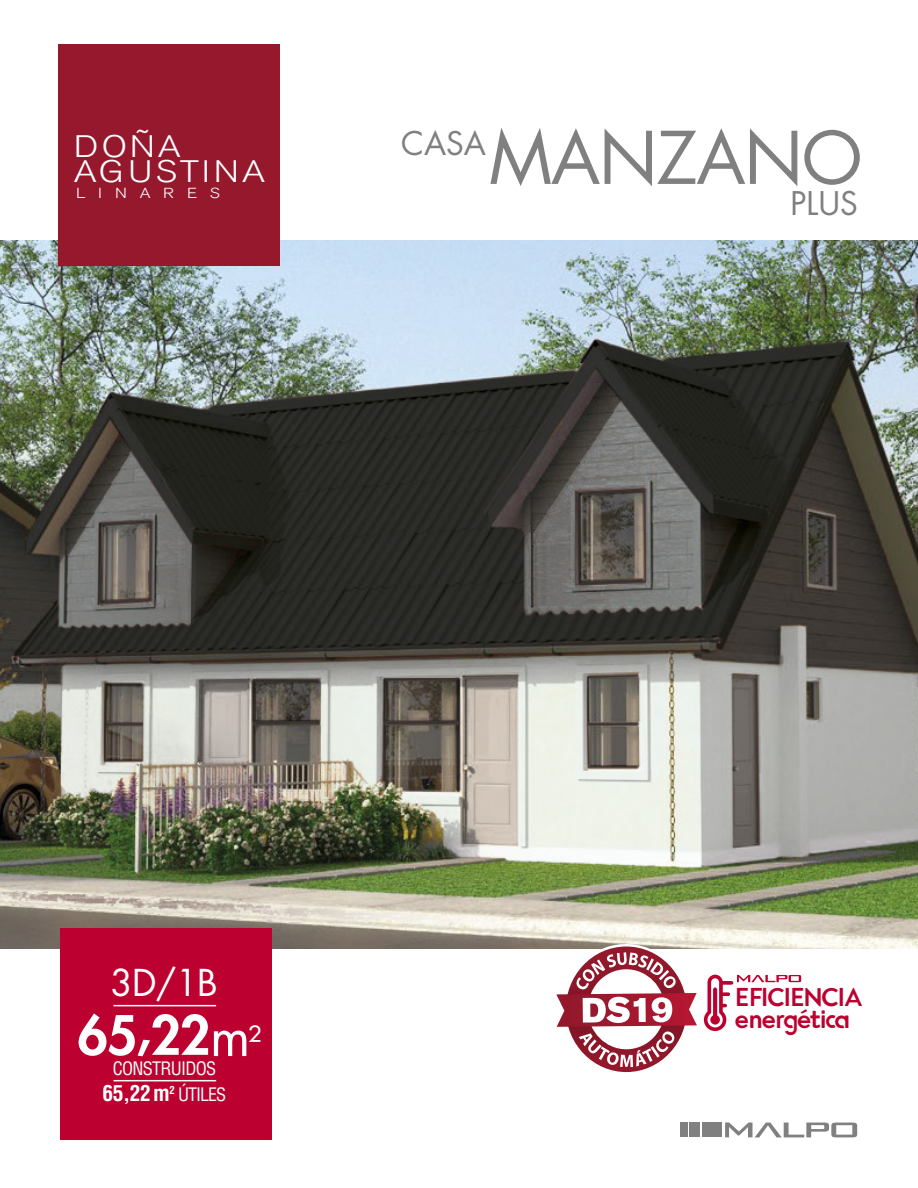
<style>
.page{position:relative;width:918px;height:1188px;background:#fff}
.page>*{position:absolute;margin:0;border:0;box-sizing:border-box;transform-origin:0 0}
.t1{font:70.5px "Futura Std";letter-spacing:-.02em;color:#808080}
.t2{font:800 52.65px "Futura Std";color:#fff}
.t3{font:300 49.2px/40.7px "Akzidenz Grotesk BQ";letter-spacing:.025em;color:#fff;scale:1.16 1}
.t4{font:36px "Futura Std";color:#fff}
.t5{font:31.8px "Futura Std";color:#808080}
.t6{font:300 30.9px/25.3px "Akzidenz Grotesk BQ";letter-spacing:.08em;color:#fff;scale:1.16 1}
.t7{font:26.7px "Enso";letter-spacing:-.04em;color:#bc002f}
.t8{font:25.8px "Enso";letter-spacing:-.06em;color:#bc002f}
.t9{font:300 25.8px "Akzidenz Grotesk BQ";letter-spacing:.365em;color:#fff;scale:1.16 1}
.t10{font:700 condensed 21.45px "Helvetica LT Std";color:#fff}
.t11{font:condensed 18.15px "Helvetica LT Std";letter-spacing:-.04em;color:#fff}
.t12{font:300 14.4px "Akzidenz Grotesk BQ";letter-spacing:.76em;color:#fff;scale:1.16 1}
.t13{font:700 condensed 10.8px "Helvetica LT Std";color:#fff}
.s1{font-weight:400}
.s2{font-weight:400;font-size:36.15px}
.s3{font-weight:400;font-size:18.15px}
</style>
<div class="page">
<img style="left:0;top:241px;width:918px;height:707px">
<div style="left:681px;top:1123px;width:7px;height:14px;background:#808080"></div>
<div style="left:690px;top:1123px;width:10px;height:14px;background:#808080"></div>
<div style="left:703px;top:1123px;width:19px;height:14px;background:#808080"></div>
<svg style="left:725px;top:1122px;width:132px;height:15px"></svg>
<div style="left:61px;top:928px;width:211px;height:212px;background:#bc002f"></div>
<hr style="left:114px;top:1005px;width:102px;height:1px;background:#fff">
<hr style="left:114px;top:1080px;width:102px;height:1px;background:#fff">
<svg style="left:552px;top:937px;width:249px;height:136px"></svg>
<div style="left:59px;top:45px;width:221px;height:221px;background:#95182d"></div>
<h3 class="t3" style="left:69px;top:104px;width:170px">VILLA<br>RENKU</h3>
<p class="t9" style="left:71px;top:184px;width:126px">RENGO</p>
<h3 class="t6" style="left:74px;top:134px;width:166px">DOÑA<br>AGUSTINA</h3>
<p class="t12" style="left:76px;top:184px;width:125px">LINARES</p>
<h3 class="t5" style="left:401px;top:123px;width:86px">CASA</h3>
<h1 class="t1" style="left:489px;top:113px;width:375px">MANZANO</h1>
<h3 class="t5" style="left:791px;top:183px;width:69px">PLUS</h3>
<h3 class="t4" style="left:111px;top:959px;width:109px">3D/1B</h3>
<h2 class="t2" style="left:77px;top:1002px;width:186px">65,22<span class="s1">m</span><span class="s2">²</span></h2>
<p class="t11" style="left:113px;top:1057px;width:105px">CONSTRUIDOS</p>
<p class="t10" style="left:103px;top:1080px;width:125px">65,22m <span class="s3">ÚTILES</span></p>
<p class="t13" style="left:170px;top:1084px;width:7px">2</p>
<p class="t8" style="left:734px;top:977px;width:130px">EFICIENCIA</p>
<p class="t7" style="left:735px;top:998px;width:117px">energética</p>
</div>
